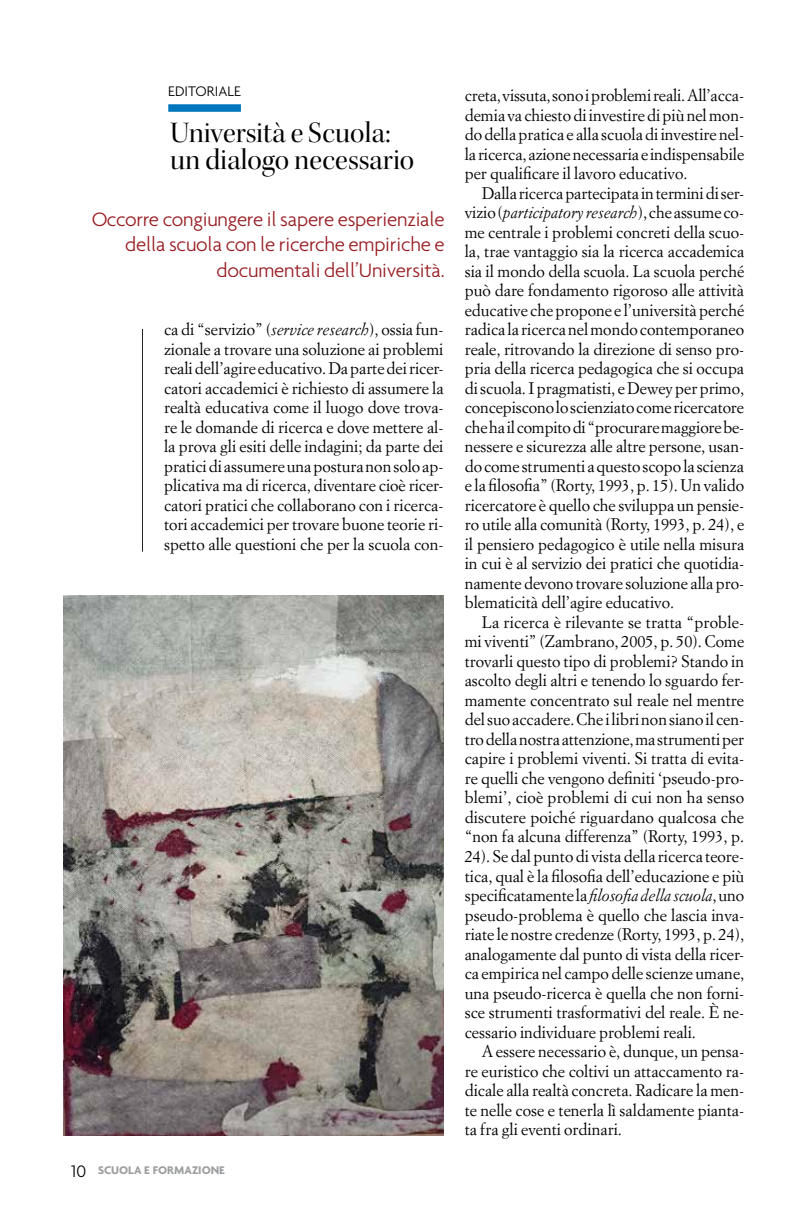
<style>
.page{position:relative;width:808px;height:1221px;background:#fff}
.page>*{position:absolute;margin:0;border:0;box-sizing:border-box;transform-origin:0 0}
.t1{font:30px/27px "Kepler Std Disp";color:#000}
.t2{font:300 21px/25.2px "Agenda";letter-spacing:-.01em;color:#981c21;text-align:right}
.t3{font:16.5px/19.5px "Simoncini Garamond";color:#000;text-align:justify}
.t4{font:300 15px "Agenda";color:#000}
.t5{font:700 12px "Agenda";color:#9c9e9f}
.s1{font-style:italic}
.s2{font-weight:300;font-size:18px;color:#000}
</style>
<div class="page">
<div style="left:168px;top:104px;width:73px;height:8px;background:#0076bd"></div>
<hr style="left:142px;top:329px;width:1px;height:222px;background:#000">
<img style="left:64px;top:595px;width:379px;height:540px">
<p class="t4" style="left:168px;top:82px;width:74px">EDITORIALE</p>
<h1 class="t1" style="left:170px;top:120px;width:246px">Università e Scuola: un dialogo necessario</h1>
<p class="t2" style="left:91px;top:206px;width:355px">Occorre congiungere il sapere esperienziale della scuola con le ricerche empiriche e documentali dell’Università.</p>
<p class="t3" style="left:164px;top:319px;width:281px">ca di “servizio” (<span class="s1">service research</span>), ossia fun&shy;zionale a trovare una soluzione ai problemi reali dell’agire educativo. Da parte dei ricer&shy;catori accademici è richiesto di assumere la realtà educativa come il luogo dove trova&shy;re le domande di ricerca e dove mettere al&shy;la prova gli esiti delle indagini; da parte dei pratici di assumere una postura non solo ap&shy;plicativa ma di ricerca, diventare cioè ricer&shy;catori pratici che collaborano con i ricerca&shy;tori accademici per trovare buone teorie ri&shy;spetto alle questioni che per la scuola con-</p>
<p class="t5" style="left:71px;top:1162px;width:155px"><span class="s2">10</span> SCUOLA E FORMAZIONE</p>
<p class="t3" style="left:465px;top:85px;width:281px">creta, vissuta, sono i problemi reali. All’acca&shy;demia va chiesto di investire di più nel mon&shy;do della pratica e alla scuola di investire nel&shy;la ricerca, azione necessaria e indispensabile per qualificare il lavoro educativo.</p>
<p class="t3" style="left:465px;top:183px;width:281px;text-indent:17px">Dalla ricerca partecipata in termini di ser&shy;vizio (<span class="s1">participatory research</span>), che assume co&shy;me centrale i problemi concreti della scuo&shy;la, trae vantaggio sia la ricerca accademica sia il mondo della scuola. La scuola perché può dare fondamento rigoroso alle attività educative che propone e l’università perché radica la ricerca nel mondo contemporaneo reale, ritrovando la direzione di senso pro&shy;pria della ricerca pedagogica che si occupa di scuola. I pragmatisti, e Dewey per primo, concepiscono lo scienziato come ricercatore che ha il compito di “procurare maggiore be&shy;nessere e sicurezza alle altre persone, usan&shy;do come strumenti a questo scopo la scienza e la filosofia” (Rorty, 1993, p. 15). Un valido ricercatore è quello che sviluppa un pensie&shy;ro utile alla comunità (Rorty, 1993, p. 24), e il pensiero pedagogico è utile nella misura in cui è al servizio dei pratici che quotidia&shy;namente devono trovare soluzione alla pro&shy;blematicità dell’agire educativo.</p>
<p class="t3" style="left:465px;top:612px;width:281px;text-indent:17px">La ricerca è rilevante se tratta “proble&shy;mi viventi” (Zambrano, 2005, p. 50). Come trovarli questo tipo di problemi? Stando in ascolto degli altri e tenendo lo sguardo fer&shy;mamente concentrato sul reale nel mentre del suo accadere. Che i libri non siano il cen&shy;tro della nostra attenzione, ma strumenti per capire i problemi viventi. Si tratta di evita&shy;re quelli che vengono definiti ‘pseudo-pro&shy;blemi’, cioè problemi di cui non ha senso discutere poiché riguardano qualcosa che “non fa alcuna differenza” (Rorty, 1993, p.<br>24). Se dal punto di vista della ricerca teore&shy;tica, qual è la filosofia dell’educazione e più specificatamente la <span class="s1">filosofia della scuola</span>, uno pseudo-problema è quello che lascia inva&shy;riate le nostre credenze (Rorty, 1993, p. 24), analogamente dal punto di vista della ricer&shy;ca empirica nel campo delle scienze umane, una pseudo-ricerca è quella che non forni&shy;sce strumenti trasformativi del reale. È ne&shy;cessario individuare problemi reali.</p>
<p class="t3" style="left:465px;top:1041px;width:281px;text-indent:17px">A essere necessario è, dunque, un pensa&shy;re euristico che coltivi un attaccamento ra&shy;dicale alla realtà concreta. Radicare la men&shy;te nelle cose e tenerla lì saldamente pianta&shy;ta fra gli eventi ordinari.</p>
</div>
